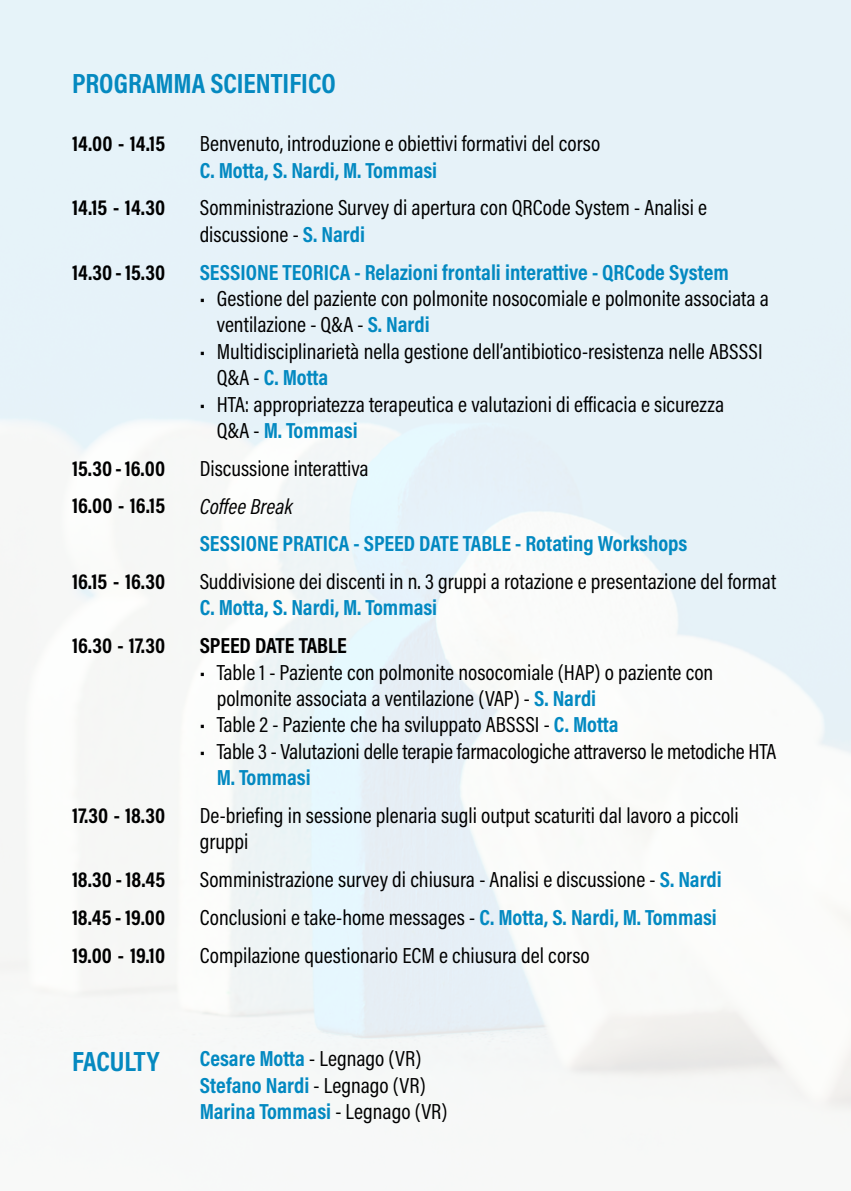
<style>
.page{position:relative;width:851px;height:1191px;background:#fff}
.page>*{position:absolute;margin:0;border:0;box-sizing:border-box;transform-origin:0 0}
.t1{font:700 28px "Acumin Pro Cond";color:#0589c0}
.t2{font:22px/26.4px "Acumin Pro Cond";color:#000}
.t3{font:700 22px/26.4px "Acumin Pro Cond";color:#0389c1}
.t4{font:700 22px/37.8px "Acumin Pro Cond";color:#000}
.t5{font:italic 22px "Acumin Pro Cond";letter-spacing:.005em;color:#000}
.s1{font-weight:700;color:#0389c1}
.s2{font-weight:400;color:#000}
</style>
<div class="page">
<p class="t1" style="left:72px;top:64px;width:265px">PROGRAMMA SCIENTIFICO</p>
<p class="t4" style="left:72px;top:124px;width:95px">14.00 - 14.15</p>
<p class="t4" style="left:72px;top:188px;width:95px">14.15 - 14.30</p>
<p class="t4" style="left:72px;top:252px;width:95px">14.30 - 15.30</p>
<p class="t4" style="left:72px;top:448px;width:95px">15.30 - 16.00<br>16.00 - 16.15</p>
<p class="t4" style="left:72px;top:562px;width:95px">16.15 - 16.30</p>
<p class="t4" style="left:72px;top:626px;width:95px">16.30 - 17.30</p>
<p class="t4" style="left:72px;top:796px;width:95px">17.30 - 18.30</p>
<p class="t4" style="left:72px;top:860px;width:95px;text-align:justify">18.30 - 18.45<br>18.45 - 19.00<br>19.00 - 19.10</p>
<p class="t2" style="left:200px;top:130px;width:402px">Benvenuto, introduzione e obiettivi formativi del corso</p>
<p class="t3" style="left:200px;top:156px;width:239px">C. Motta, S. Nardi, M. Tommasi</p>
<p class="t2" style="left:200px;top:194px;width:509px">Somministrazione Survey di apertura con QRCode System - Analisi e discussione - <span class="s1">S. Nardi</span></p>
<p class="t3" style="left:200px;top:258px;width:530px">SESSIONE TEORICA - Relazioni frontali interattive - QRCode System</p>
<p class="t2" style="left:217px;top:285px;width:553px;text-indent:-17px">• Gestione del paziente con polmonite nosocomiale e polmonite associata a ventilazione - Q&amp;A - <span class="s1">S. Nardi</span></p>
<p class="t2" style="left:217px;top:338px;width:547px;text-indent:-17px">• Multidisciplinarietà nella gestione dell’antibiotico-resistenza nelle ABSSSI<br>Q&amp;A - <span class="s1">C. Motta</span></p>
<p class="t2" style="left:217px;top:390px;width:509px;text-indent:-17px">• HTA: appropriatezza terapeutica e valutazioni di efficacia e sicurezza<br>Q&amp;A - <span class="s1">M. Tommasi</span></p>
<p class="t2" style="left:200px;top:454px;width:170px">Discussione interattiva</p>
<p class="t5" style="left:200px;top:492px;width:94px">Coffee Break</p>
<p class="t3" style="left:200px;top:530px;width:489px">SESSIONE PRATICA - SPEED DATE TABLE - Rotating Workshops</p>
<p class="t2" style="left:200px;top:568px;width:578px">Suddivisione dei discenti in n. 3 gruppi a rotazione e presentazione del format</p>
<p class="t3" style="left:200px;top:594px;width:239px">C. Motta, S. Nardi, M. Tommasi</p>
<p class="t4" style="left:200px;top:626px;width:149px">SPEED DATE TABLE</p>
<p class="t2" style="left:217px;top:658px;width:498px;text-indent:-17px">• Table 1 - Paziente con polmonite nosocomiale (HAP) o paziente con polmonite associata a ventilazione (VAP) - <span class="s1">S. Nardi</span></p>
<p class="t2" style="left:200px;top:711px;width:420px">• Table 2 - Paziente che ha sviluppato ABSSSI - <span class="s1">C. Motta</span></p>
<p class="t2" style="left:200px;top:737px;width:578px">• Table 3 - Valutazioni delle terapie farmacologiche attraverso le metodiche HTA</p>
<p class="t3" style="left:217px;top:764px;width:95px">M. Tommasi</p>
<p class="t2" style="left:200px;top:802px;width:540px">De-briefing in sessione plenaria sugli output scaturiti dal lavoro a piccoli gruppi</p>
<p class="t2" style="left:200px;top:860px;width:523px;line-height:37.8px">Somministrazione survey di chiusura - Analisi e discussione - <span class="s1">S. Nardi<br></span>Conclusioni e take-home messages - <span class="s1">C. Motta, S. Nardi, M. Tommasi<br></span>Compilazione questionario ECM e chiusura del corso</p>
<p class="t1" style="left:72px;top:1042px;width:89px">FACULTY</p>
<p class="t3" style="left:200px;top:1044px;width:249px">Cesare Motta <span class="s2">- Legnago (VR)<br></span>Stefano Nardi <span class="s2">- Legnago (VR)<br></span>Marina Tommasi <span class="s2">- Legnago (VR)</span></p>
</div>
